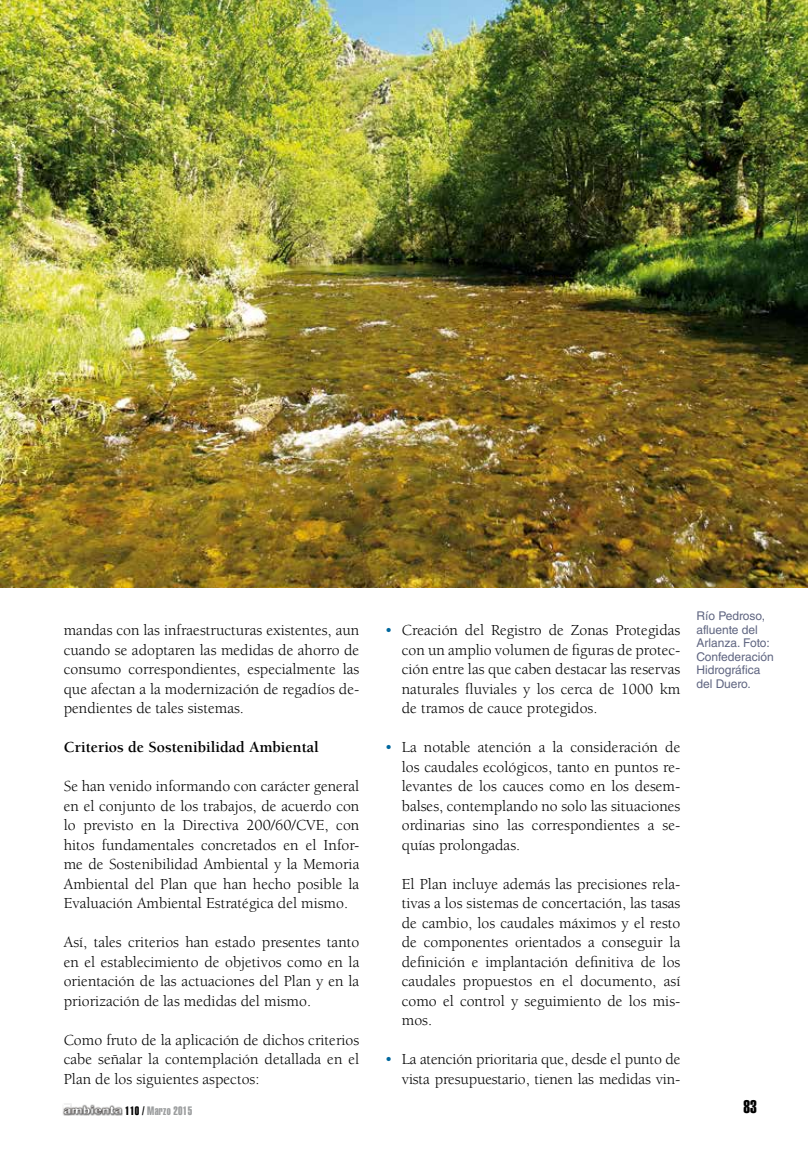
<style>
.page{position:relative;width:808px;height:1149px;background:#fff}
.page>*{position:absolute;margin:0;border:0;box-sizing:border-box;transform-origin:0 0}
.t1{font:18px "Helvetica LT Std Extra Comp";color:#000}
.t2{font:15.75px/19.5px "Berkeley Std";color:#000;text-align:justify}
.t3{font:700 15.75px "Berkeley Std";color:#000}
.t4{font:12px/13.5px "Helvetica LT Std";color:#5f6581}
.t5{font:12px "Helvetica LT Std Extra Comp";letter-spacing:.025em;color:#9c9e9f}
.s1{color:#00689e}
.s2{color:#000}
</style>
<div class="page">
<img style="left:62px;top:1103px;width:61px;height:13px">
<img style="left:0;top:0;width:808px;height:587px">
<p class="t2" style="left:64px;top:620px;width:297px">mandas con las infraestructuras existentes, aun cuando se adoptaren las medidas de ahorro de consumo correspondientes, especialmente las que afectan a la modernización de regadíos de&shy;pendientes de tales sistemas.</p>
<p class="t3" style="left:64px;top:738px;width:257px">Criterios de Sostenibilidad Ambiental</p>
<p class="t2" style="left:64px;top:776px;width:297px">Se han venido informando con carácter general en el conjunto de los trabajos, de acuerdo con lo previsto en la Directiva 200/60/CVE, con hitos fundamentales concretados en el Infor&shy;me de Sostenibilidad Ambiental y la Memoria Ambiental del Plan que han hecho posible la Evaluación Ambiental Estratégica del mismo.</p>
<p class="t2" style="left:64px;top:932px;width:297px">Así, tales criterios han estado presentes tanto en el establecimiento de objetivos como en la orientación de las actuaciones del Plan y en la priorización de las medidas del mismo.</p>
<p class="t2" style="left:64px;top:1030px;width:297px">Como fruto de la aplicación de dichos criterios cabe señalar la contemplación detallada en el Plan de los siguientes aspectos:</p>
<p class="t2" style="left:402px;top:620px;width:280px;text-indent:-17px"><span class="s1">•</span> Creación del Registro de Zonas Protegidas con un amplio volumen de figuras de protec&shy;ción entre las que caben destacar las reservas naturales fluviales y los cerca de 1000 km de tramos de cauce protegidos.</p>
<p class="t2" style="left:402px;top:737px;width:280px;text-indent:-17px"><span class="s1">•</span> La notable atención a la consideración de los caudales ecológicos, tanto en puntos re&shy;levantes de los cauces como en los desem&shy;balses, contemplando no solo las situaciones ordinarias sino las correspondientes a se&shy;quías prolongadas.</p>
<p class="t2" style="left:402px;top:874px;width:280px">El Plan incluye además las precisiones rela&shy;tivas a los sistemas de concertación, las tasas de cambio, los caudales máximos y el resto de componentes orientados a conseguir la definición e implantación definitiva de los caudales propuestos en el documento, así como el control y seguimiento de los mis&shy;mos.</p>
<p class="t2" style="left:385px;top:1049px;width:297px;text-align:right"><span class="s1">•</span> La atención prioritaria que, desde el punto de vista presupuestario, tienen las medidas vin-</p>
<p class="t4" style="left:696px;top:608px;width:79px">Río Pedroso, afluente del<br>Arlanza. Foto:<br>Confederación<br>Hidrográfica del Duero.</p>
<p class="t5" style="left:125px;top:1103px;width:68px"><span class="s2">110 /</span> Marzo 2015</p>
<p class="t1" style="left:744px;top:1095px;width:15px">83</p>
</div>
